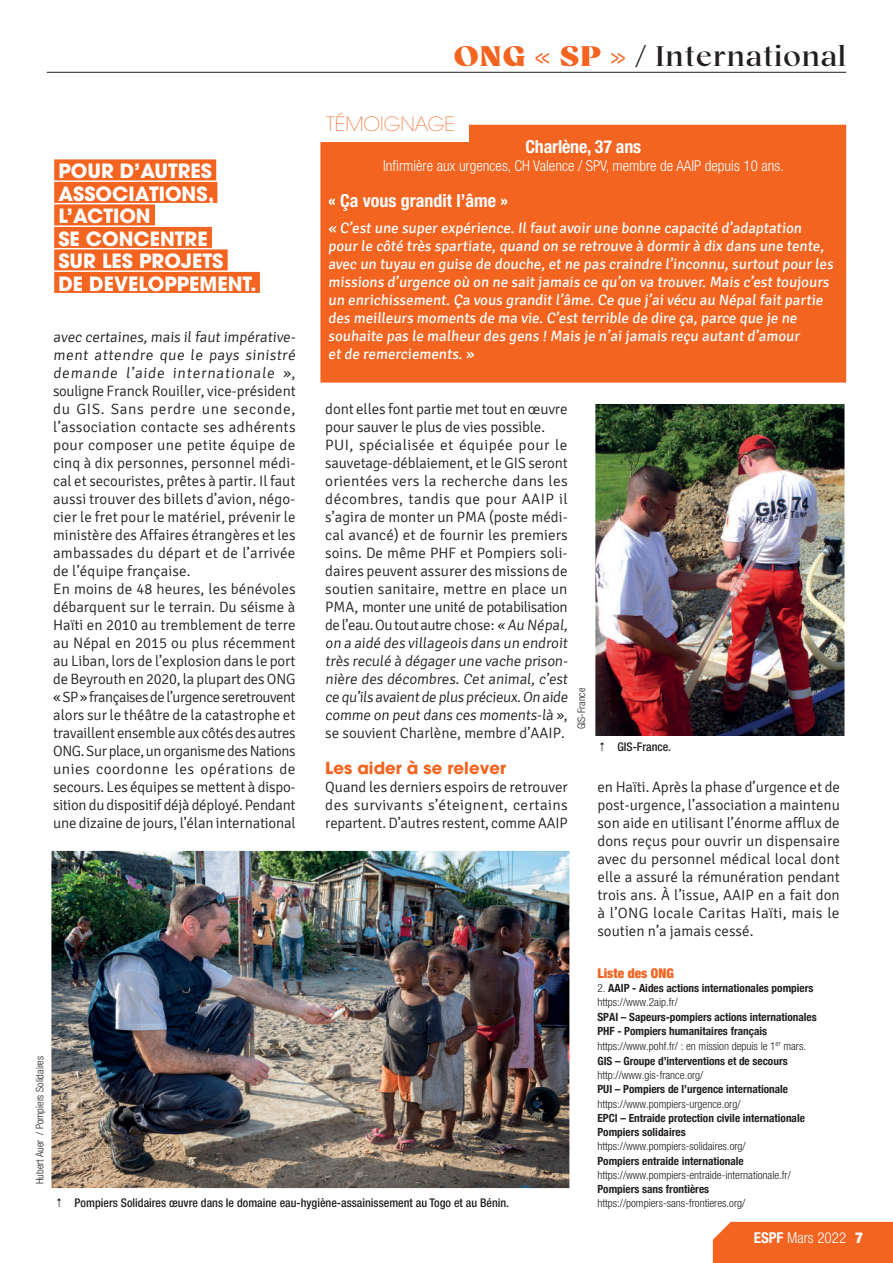
<style>
.page{position:relative;width:893px;height:1263px;background:#fff}
.page>*{position:absolute;margin:0;border:0;box-sizing:border-box;transform-origin:0 0}
.t1{font:30px "Bovino Trial";letter-spacing:.02em;color:#231f20}
.t2{font:700 19.5px/22.5px "Avant Garde";color:#fff}
.t3{font:200 19.5px "Avant Garde";color:#f36421}
.t4{font:700 condensed 18px "Helvetica Neue";color:#fff}
.t5{font:700 16.5px "Avant Garde";color:#f36421}
.t6{font:300 15px/18px "Signika";color:#231f20}
.t7{font:15px/18px "Signika";color:#fff}
.t8{font:300 condensed 15px "Helvetica Neue";color:#fff}
.t9{font:900 condensed 13.5px "Helvetica Neue";color:#f36421}
.t10{font:500 condensed 12px "Helvetica Neue";color:#231f20}
.t11{font:700 condensed 11.25px/14.7px "Helvetica Neue";color:#231f20}
.t12{font:300 condensed 11.25px "Helvetica Neue";color:#231f20}
.t13{font:300 condensed 10.5px "Helvetica Neue";color:#231f20}
.s1{font-weight:900;color:#f36421}
.s2{font-weight:900}
.s3{font-weight:300}
.s4{font-weight:700}
</style>
<div class="page">
<div style="left:713px;top:1222px;width:180px;height:41px;background:#f36421"></div>
<hr style="left:47px;top:72px;width:799px;height:1px;background:#231f20">
<img style="left:596px;top:405px;width:247px;height:330px">
<div style="left:589px;top:393px;width:261px;height:353px;border:6px solid #fff"></div>
<div style="left:319px;top:123px;width:529px;height:261px;background:#f36421;border:2px solid #fff"></div>
<div style="left:320px;top:99px;width:148px;height:43px;background:#fff"></div>
<div style="left:54px;top:159px;width:162px;height:21px;background:#f36421"></div>
<div style="left:54px;top:182px;width:163px;height:21px;background:#f36421"></div>
<div style="left:54px;top:204px;width:101px;height:21px;background:#f36421"></div>
<div style="left:54px;top:227px;width:158px;height:21px;background:#f36421"></div>
<div style="left:54px;top:249px;width:174px;height:21px;background:#f36421"></div>
<div style="left:54px;top:272px;width:206px;height:21px;background:#f36421"></div>
<img style="left:53px;top:852px;width:515px;height:335px">
<div style="left:47px;top:846px;width:527px;height:347px;border:5px solid #fff"></div>
<svg style="left:600px;top:742px;width:4px;height:4px"></svg>
<h1 class="t1" style="left:454px;top:39px;width:394px"><span class="s1">ONG « SP »</span> <span class="s2">/</span> International</h1>
<h2 class="t2" style="left:58px;top:160px;width:200px">POUR D’AUTRES<br>ASSOCIATIONS,<br>L’ACTION<br>SE CONCENTRE<br>SUR LES PROJETS<br>DE DEVELOPPEMENT.</h2>
<p class="t6" style="left:53px;top:328px;width:246px">avec certaines, mais il faut impérative&shy;ment attendre que le pays sinistré demande l’aide internationale », souligne Franck Rouiller, vice-président du GIS. Sans perdre une seconde, l’association contacte ses adhérents pour composer une petite équipe de cinq à dix personnes, personnel médi&shy;cal et secouristes, prêtes à partir. Il faut aussi trouver des billets d’avion, négo&shy;cier le fret pour le matériel, prévenir le ministère des Affaires étrangères et les ambassades du départ et de l’arrivée de l’équipe française.<br>En moins de 48 heures, les bénévoles débarquent sur le terrain. Du séisme à Haïti en 2010 au tremblement de terre au Népal en 2015 ou plus récemment au Liban, lors de l’explosion dans le port de Beyrouth en 2020, la plupart des ONG « SP » françaises de l’urgence seretrouvent alors sur le théâtre de la catastrophe et travaillent ensemble aux côtés des autres ONG. Sur place, un organisme des Nations unies coordonne les opérations de secours. Les équipes se mettent à dispo&shy;sition du dispositif déjà déployé. Pendant une dizaine de jours, l’élan international</p>
<h2 class="t3" style="left:326px;top:112px;width:131px">TÉMOIGNAGE</h2>
<p class="t4" style="left:525px;top:136px;width:117px">Charlène, 37 ans</p>
<p class="t8" style="left:383px;top:157px;width:402px">Infirmière aux urgences, CH Valence / SPV, membre de AAIP depuis 10 ans.</p>
<p class="t4" style="left:328px;top:189px;width:181px">« Ça vous grandit l’âme »</p>
<p class="t7" style="left:328px;top:219px;width:508px">« C’est une super expérience. Il faut avoir une bonne capacité d’adaptation pour le côté très spartiate, quand on se retrouve à dormir à dix dans une tente, avec un tuyau en guise de douche, et ne pas craindre l’inconnu, surtout pour les missions d’urgence où on ne sait jamais ce qu’on va trouver. Mais c’est toujours un enrichissement. Ça vous grandit l’âme. Ce que j’ai vécu au Népal fait partie des meilleurs moments de ma vie. C’est terrible de dire ça, parce que je ne souhaite pas le malheur des gens ! Mais je n’ai jamais reçu autant d’amour<br>et de remerciements. »</p>
<p class="t6" style="left:325px;top:400px;width:246px">dont elles font partie met tout en œuvre pour sauver le plus de vies possible.<br>PUI, spécialisée et équipée pour le sauvetage-déblaiement, et le GIS seront orientées vers la recherche dans les décombres, tandis que pour AAIP il s’agira de monter un PMA (poste médi&shy;cal avancé) et de fournir les premiers soins. De même PHF et Pompiers soli&shy;daires peuvent assurer des missions de soutien sanitaire, mettre en place un PMA, monter une unité de potabilisation de l’eau. Ou tout autre chose: « Au Népal, on a aidé des villageois dans un endroit très reculé à dégager une vache prison&shy;nière des décombres. Cet animal, c’est ce qu’ils avaient de plus précieux.On aide comme on peut dans ces moments-là », se souvient Charlène, membre d’AAIP.</p>
<p class="t5" style="left:325px;top:757px;width:182px">Les aider à se relever</p>
<p class="t6" style="left:325px;top:778px;width:244px;text-align:justify">Quand les derniers espoirs de retrouver des survivants s’éteignent, certains repartent. D’autres restent, comme AAIP</p>
<p class="t6" style="left:597px;top:778px;width:244px;text-align:justify">en Haïti. Après la phase d’urgence et de post-urgence, l’association a maintenu son aide en utilisant l’énorme afflux de dons reçus pour ouvrir un dispensaire avec du personnel médical local dont elle a assuré la rémunération pendant trois ans. À l’issue, AAIP en a fait don à l’ONG locale Caritas Haïti, mais le soutien n’a jamais cessé.</p>
<p class="t13" style="left:576px;top:729px;width:43px;rotate:-90deg">GIS-France</p>
<p class="t10" style="left:617px;top:739px;width:55px">GIS-France.</p>
<p class="t13" style="left:34px;top:1184px;width:130px;rotate:-90deg">Hubert Auer / Pompiers Solidaires</p>
<p class="t10" style="left:75px;top:1196px;width:436px">Pompiers Solidaires œuvre dans le domaine eau-hygiène-assainissement au Togo et au Bénin.</p>
<p class="t9" style="left:597px;top:965px;width:78px">Liste des ONG</p>
<p class="t11" style="left:597px;top:980px;width:218px;line-height:14.2px"><span class="s3">2.</span> AAIP - Aides actions internationales pompiers <span class="s3">https://www.2aip.fr/</span></p>
<p class="t11" style="left:597px;top:1008px;width:221px">SPAI – Sapeurs-pompiers actions internationales PHF - Pompiers humanitaires français <span class="s3">https://www.pohf.fr/ : en mission depuis le 1</span><sup>er</sup> <span class="s3">mars.<br></span>GIS – Groupe d’interventions et de secours</p>
<p class="t12" style="left:597px;top:1069px;width:107px">http://www.gis-france.org/</p>
<p class="t11" style="left:597px;top:1081px;width:192px">PUI – Pompiers de l’urgence internationale</p>
<p class="t12" style="left:597px;top:1097px;width:145px">https://www.pompiers-urgence.org/</p>
<p class="t11" style="left:597px;top:1110px;width:209px;line-height:14.2px">EPCI – Entraide protection civile internationale<br>Pompiers solidaires</p>
<p class="t12" style="left:597px;top:1140px;width:150px">https://www.pompiers-solidaires.org/</p>
<p class="t11" style="left:597px;top:1152px;width:148px">Pompiers entraide internationale</p>
<p class="t12" style="left:597px;top:1168px;width:195px">https://www.pompiers-entraide-internationale.fr/</p>
<p class="t11" style="left:597px;top:1181px;width:113px">Pompiers sans frontières</p>
<p class="t12" style="left:597px;top:1197px;width:149px">https://pompiers-sans-frontieres.org/</p>
<p class="t8" style="left:754px;top:1229px;width:111px"><span class="s4">ESPF</span> Mars 2022 <span class="s2">7</span></p>
</div>
